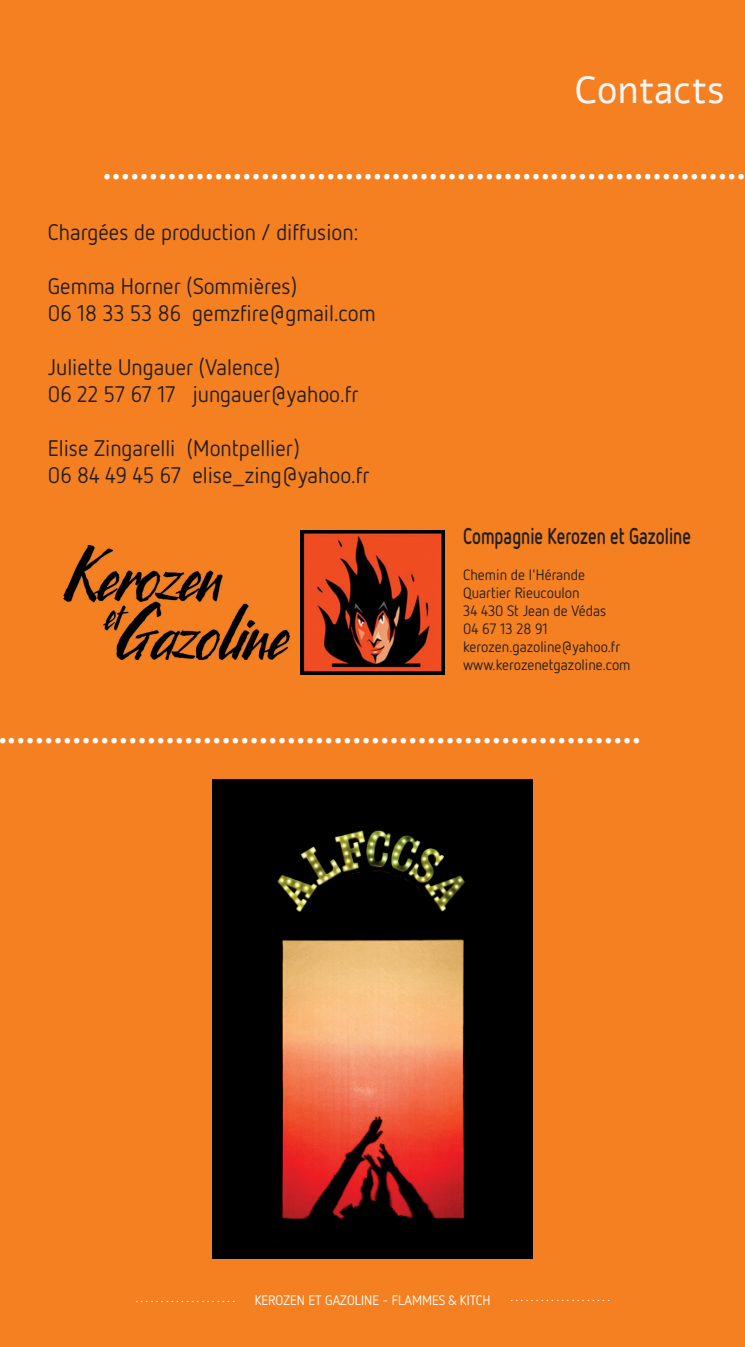
<style>
.page{position:relative;width:745px;height:1347px;background:#fff}
.page>*{position:absolute;margin:0;border:0;box-sizing:border-box;transform-origin:0 0}
.t1{font:45px "Myriad Pro";color:#fff}
.t2{font:37.5px "Alef";color:#f7f7f8}
.t3{font:700 22.75px "Netto OT";color:#231f20;scale:.77 1}
.t4{font:22.5px/27px "Netto OT";color:#231f20}
.t5{font:15px/18px "Netto OT";color:#231f20}
.t6{font:13.75px "Netto OT";color:#fff}
</style>
<div class="page">
<div style="left:0;top:0;width:744px;height:1346px;background:#f58021"></div>
<img style="left:300px;top:530px;width:144px;height:144px">
<img style="left:64px;top:545px;width:225px;height:115px">
<img style="left:212px;top:780px;width:320px;height:478px">
<h2 class="t2" style="left:574px;top:66px;width:151px">Contacts</h2>
<h1 class="t1" style="left:102px;top:136px;width:644px">.....................................................................</h1>
<p class="t4" style="left:48px;top:218px;width:311px">Chargées de production / diffusion:</p>
<p class="t4" style="left:48px;top:272px;width:329px">Gemma Horner (Sommières)<br>06 18 33 53 86 gemzfire@gmail.com</p>
<p class="t4" style="left:48px;top:353px;width:312px">Juliette Ungauer (Valence)<br>06 22 57 67 17 jungauer@yahoo.fr</p>
<p class="t4" style="left:48px;top:434px;width:323px">Elise Zingarelli (Montpellier)<br>06 84 49 45 67 elise_zing@yahoo.fr</p>
<p class="t3" style="left:463px;top:522px;width:297px">Compagnie Kerozen et Gazoline</p>
<p class="t5" style="left:463px;top:565px;width:169px">Chemin de l'Hérande<br>Quartier Rieucoulon<br>34 430 St Jean de Védas<br>04 67 13 28 91 kerozen.gazoline@yahoo.fr www.kerozenetgazoline.com</p>
<h1 class="t1" style="left:-3px;top:700px;width:644px">.....................................................................</h1>
<p class="t6" style="left:135px;top:1288px;width:101px">....................</p>
<p class="t6" style="left:254px;top:1291px;width:237px">KEROZEN ET GAZOLINE - FLAMMES &amp; KITCH</p>
<p class="t6" style="left:510px;top:1287px;width:101px">....................</p>
</div>
